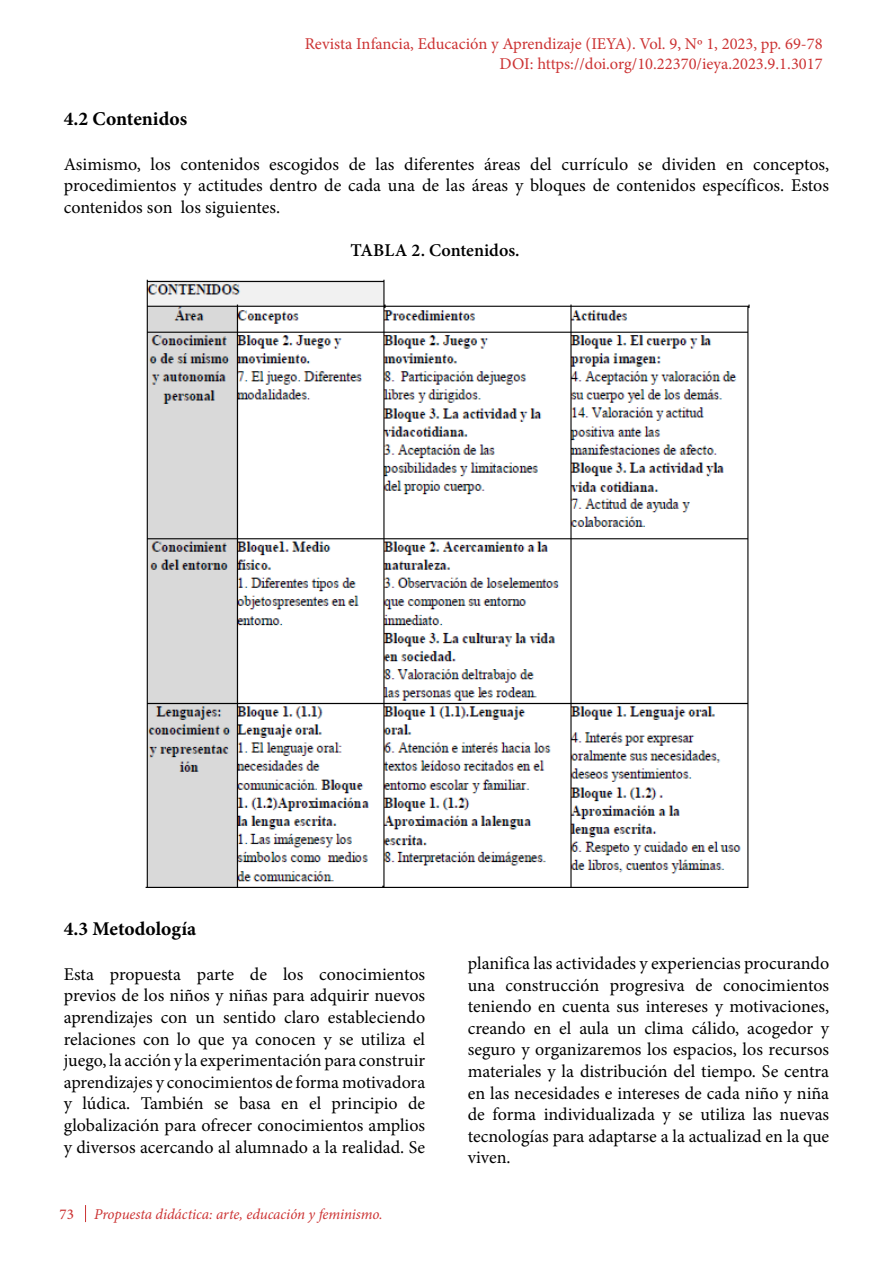
<style>
.page{position:relative;width:893px;height:1263px;background:#fff}
.page>*{position:absolute;margin:0;border:0;box-sizing:border-box;transform-origin:0 0}
.t1{font:700 19.5px "Minion Pro";letter-spacing:.005em;color:#000}
.t2{font:18px/21.6px "Minion Pro";color:#000;text-align:justify}
.t3{font:600 18px "Minion Pro";color:#000}
.t4{font:16.5px/19.8px "Minion Pro";color:#c33;text-align:right}
.t5{font:italic 15px "Minion Pro";letter-spacing:-.005em;color:#c33}
.t6{font:500 15px "Minion Pro";color:#c33}
</style>
<div class="page">
<svg style="left:85px;top:1205px;width:1px;height:17px"></svg>
<img style="left:145px;top:279px;width:605px;height:608px">
<p class="t4" style="left:305px;top:34px;width:519px">Revista Infancia, Educación y Aprendizaje (IEYA). Vol. 9, Nº 1, 2023, pp. 69-78<br>DOI: https://doi.org/10.22370/ieya.2023.9.1.3017</p>
<p class="t1" style="left:64px;top:105px;width:125px">4.2 Contenidos</p>
<p class="t2" style="left:64px;top:153px;width:767px">Asimismo, los contenidos escogidos de las diferentes áreas del currículo se dividen en conceptos, procedimientos y actitudes dentro de cada una de las áreas y bloques de contenidos específicos. Estos contenidos son los siguientes.</p>
<p class="t3" style="left:350px;top:238px;width:171px">TABLA 2. Contenidos.</p>
<p class="t1" style="left:64px;top:915px;width:134px">4.3 Metodología</p>
<p class="t2" style="left:64px;top:963px;width:363px">Esta propuesta parte de los conocimientos previos de los niños y niñas para adquirir nuevos aprendizajes con un sentido claro estableciendo relaciones con lo que ya conocen y se utiliza el juego, la acción y la experimentación para construir aprendizajes y conocimientos de forma motivadora y lúdica. También se basa en el principio de globalización para ofrecer conocimientos amplios y diversos acercando al alumnado a la realidad. Se</p>
<p class="t2" style="left:468px;top:952px;width:363px">planifica las actividades y experiencias procurando una construcción progresiva de conocimientos teniendo en cuenta sus intereses y motivaciones, creando en el aula un clima cálido, acogedor y seguro y organizaremos los espacios, los recursos materiales y la distribución del tiempo. Se centra en las necesidades e intereses de cada niño y niña de forma individualizada y se utiliza las nuevas tecnologías para adaptarse a la actualizad en la que viven.</p>
<p class="t6" style="left:60px;top:1204px;width:16px">73</p>
<p class="t5" style="left:94px;top:1204px;width:290px">Propuesta didáctica: arte, educación y feminismo.</p>
</div>
